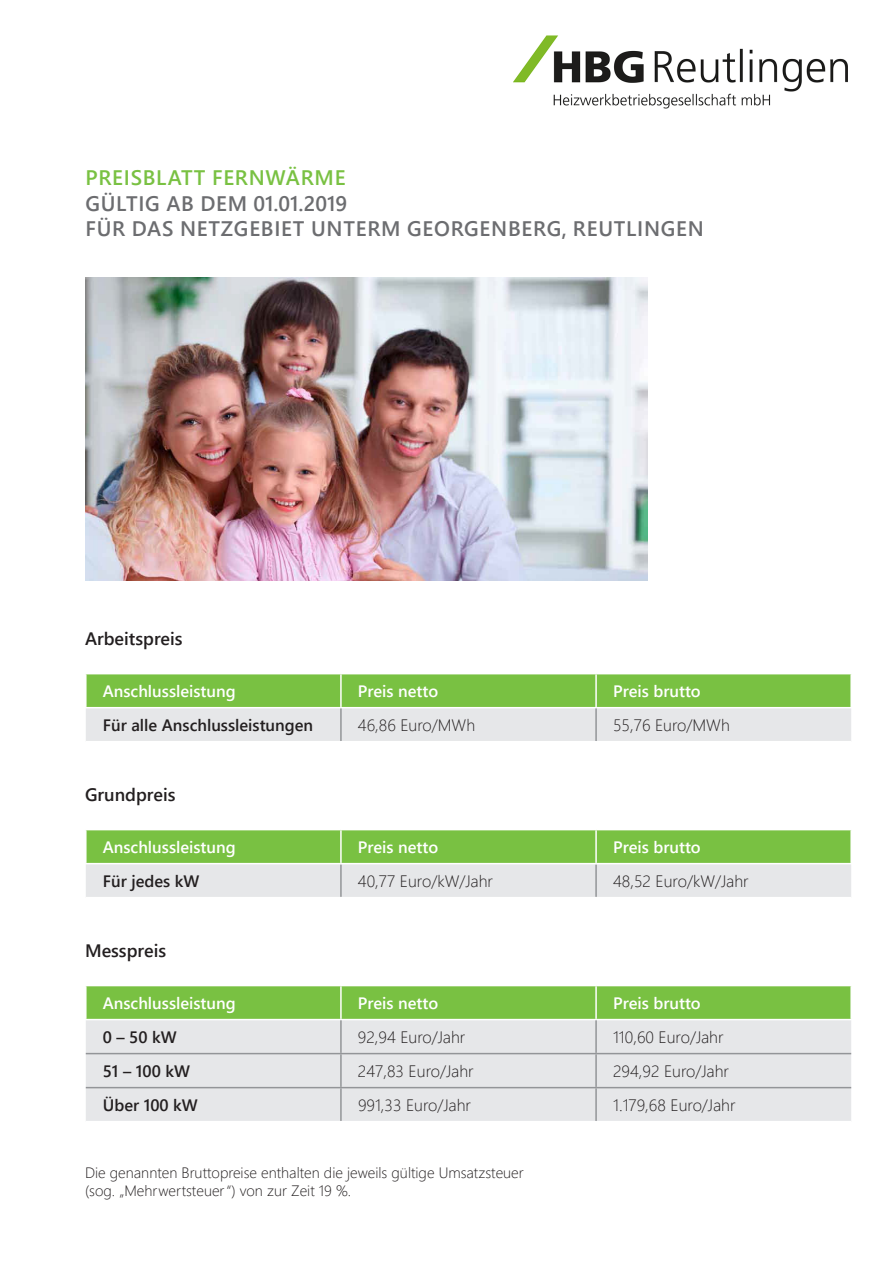
<style>
.page{position:relative;width:893px;height:1263px;background:#fff}
.page>*{position:absolute;margin:0;border:0;box-sizing:border-box;transform-origin:0 0}
.t1{font:600 21px/25.2px "Segoe UI";letter-spacing:.035em;color:#6c6d70}
.t2{font:600 21px "Segoe UI";letter-spacing:.035em;color:#79c142}
.t3{font:600 18px "Segoe UI";color:#231f20}
.t4{font:300 16.5px "Segoe UI";color:#231f20}
.t5{font:600 16.5px "Segoe UI";color:#fff}
.t6{font:600 16.5px "Segoe UI";color:#231f20}
.t7{font:300 15px/18px "Segoe UI";color:#231f20}
</style>
<div class="page">
<svg style="left:86px;top:674px;width:765px;height:67px;background:#b0d497"></svg>
<hr style="left:85px;top:674px;width:2px;height:33px;background:#fff">
<hr style="left:850px;top:674px;width:2px;height:33px;background:#fff">
<hr style="left:85px;top:707px;width:256px;height:1px;background:#fff">
<hr style="left:341px;top:707px;width:255px;height:1px;background:#fff">
<hr style="left:596px;top:707px;width:256px;height:1px;background:#fff">
<hr style="left:340px;top:674px;width:2px;height:33px;background:#fff">
<hr style="left:595px;top:674px;width:2px;height:33px;background:#fff">
<hr style="left:340px;top:708px;width:2px;height:33px;background:#939598">
<hr style="left:595px;top:708px;width:2px;height:33px;background:#939598">
<svg style="left:86px;top:830px;width:765px;height:67px;background:#b0d497"></svg>
<hr style="left:340px;top:864px;width:2px;height:33px;background:#939598">
<hr style="left:595px;top:864px;width:2px;height:33px;background:#939598">
<hr style="left:85px;top:830px;width:2px;height:33px;background:#fff">
<hr style="left:850px;top:830px;width:2px;height:33px;background:#fff">
<hr style="left:85px;top:863px;width:256px;height:1px;background:#fff">
<hr style="left:341px;top:863px;width:255px;height:1px;background:#fff">
<hr style="left:596px;top:863px;width:256px;height:1px;background:#fff">
<hr style="left:340px;top:830px;width:2px;height:33px;background:#fff">
<hr style="left:595px;top:830px;width:2px;height:33px;background:#fff">
<div style="left:87px;top:986px;width:763px;height:33px;background:#79c142"></div>
<div style="left:86px;top:1020px;width:765px;height:101px;background:#e6e7e9"></div>
<hr style="left:340px;top:986px;width:2px;height:33px;background:#fff">
<hr style="left:595px;top:986px;width:2px;height:33px;background:#fff">
<hr style="left:340px;top:1020px;width:2px;height:33px;background:#939598">
<hr style="left:595px;top:1020px;width:2px;height:33px;background:#939598">
<hr style="left:340px;top:1054px;width:2px;height:33px;background:#939598">
<hr style="left:595px;top:1054px;width:2px;height:33px;background:#939598">
<hr style="left:340px;top:1088px;width:2px;height:33px;background:#939598">
<hr style="left:595px;top:1088px;width:2px;height:33px;background:#939598">
<hr style="left:86px;top:1053px;width:255px;height:1px;background:#939598">
<hr style="left:341px;top:1053px;width:255px;height:1px;background:#939598">
<hr style="left:596px;top:1053px;width:255px;height:1px;background:#939598">
<hr style="left:86px;top:1087px;width:255px;height:1px;background:#939598">
<hr style="left:341px;top:1087px;width:255px;height:1px;background:#939598">
<hr style="left:596px;top:1087px;width:255px;height:1px;background:#939598">
<img style="left:85px;top:277px;width:563px;height:303px">
<img style="left:513px;top:35px;width:334px;height:74px">
<p class="t2" style="left:85px;top:158px;width:262px">PREISBLATT FERNWÄRME</p>
<p class="t1" style="left:85px;top:189px;width:620px">GÜLTIG AB DEM 01.01.2019<br>FÜR DAS NETZGEBIET UNTERM GEORGENBERG, REUTLINGEN</p>
<p class="t3" style="left:85px;top:622px;width:99px">Arbeitspreis</p>
<p class="t5" style="left:103px;top:675px;width:134px">Anschlussleistung</p>
<p class="t5" style="left:358px;top:675px;width:82px">Preis netto</p>
<p class="t5" style="left:613px;top:675px;width:89px">Preis brutto</p>
<p class="t6" style="left:103px;top:709px;width:212px">Für alle Anschlussleistungen</p>
<p class="t4" style="left:358px;top:709px;width:119px">46,86 Euro/MWh</p>
<p class="t4" style="left:613px;top:709px;width:118px">55,76 Euro/MWh</p>
<p class="t3" style="left:85px;top:778px;width:92px">Grundpreis</p>
<p class="t5" style="left:103px;top:831px;width:134px">Anschlussleistung</p>
<p class="t5" style="left:358px;top:831px;width:82px">Preis netto</p>
<p class="t5" style="left:613px;top:831px;width:89px">Preis brutto</p>
<p class="t6" style="left:103px;top:865px;width:98px">Für jedes kW</p>
<p class="t4" style="left:358px;top:865px;width:136px">40,77 Euro/kW/Jahr</p>
<p class="t4" style="left:613px;top:865px;width:137px">48,52 Euro/kW/Jahr</p>
<p class="t3" style="left:85px;top:934px;width:83px">Messpreis</p>
<p class="t5" style="left:103px;top:987px;width:134px">Anschlussleistung</p>
<p class="t5" style="left:358px;top:987px;width:82px">Preis netto</p>
<p class="t5" style="left:613px;top:987px;width:89px">Preis brutto</p>
<p class="t6" style="left:103px;top:1021px;width:75px">0 – 50 kW</p>
<p class="t4" style="left:358px;top:1021px;width:109px">92,94 Euro/Jahr</p>
<p class="t4" style="left:613px;top:1021px;width:112px">110,60 Euro/Jahr</p>
<p class="t6" style="left:103px;top:1055px;width:89px">51 – 100 kW</p>
<p class="t4" style="left:358px;top:1055px;width:117px">247,83 Euro/Jahr</p>
<p class="t4" style="left:613px;top:1055px;width:117px">294,92 Euro/Jahr</p>
<p class="t6" style="left:103px;top:1089px;width:97px">Über 100 kW</p>
<p class="t4" style="left:358px;top:1089px;width:115px">991,33 Euro/Jahr</p>
<p class="t4" style="left:613px;top:1089px;width:124px">1.179,68 Euro/Jahr</p>
<p class="t7" style="left:85px;top:1162px;width:440px">Die genannten Bruttopreise enthalten die jeweils gültige Umsatzsteuer (sog. „Mehrwertsteuer“) von zur Zeit 19 %.</p>
</div>
